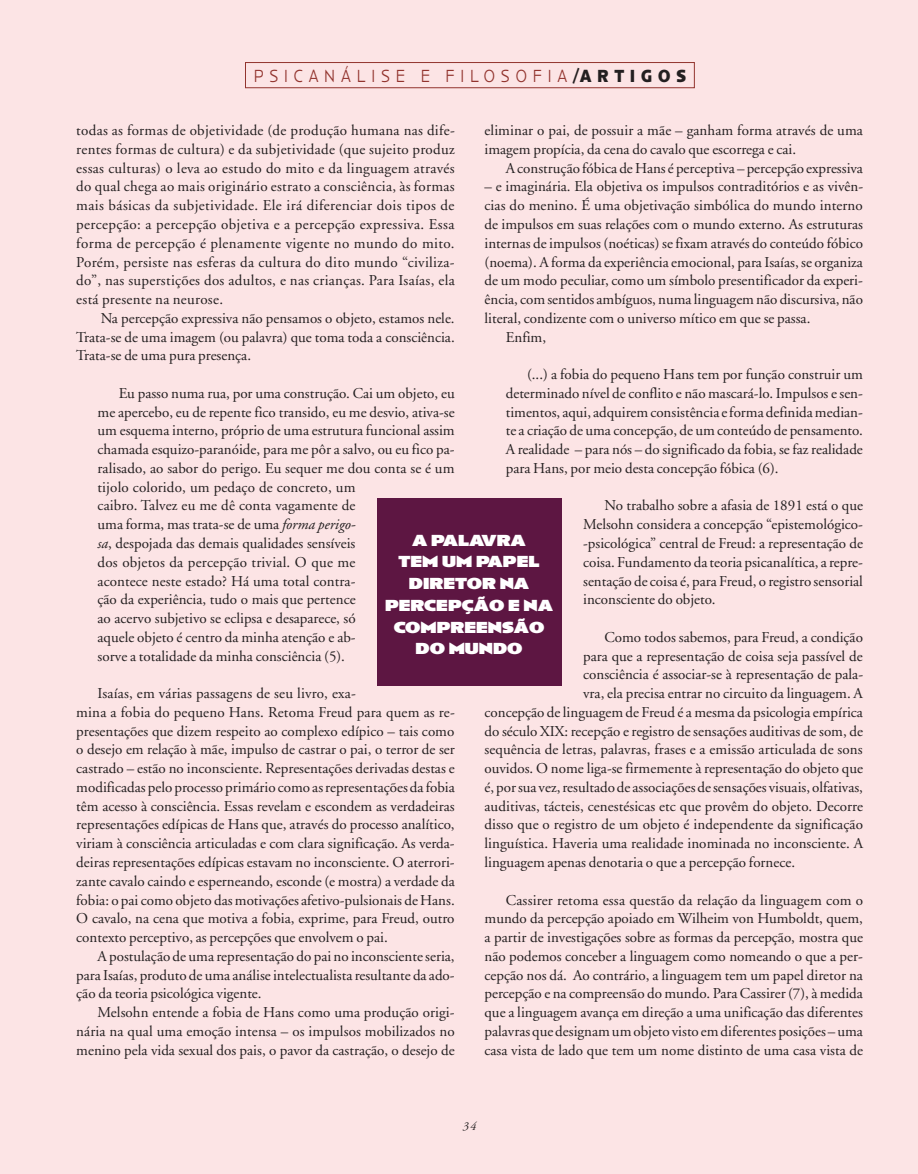
<style>
.page{position:relative;width:918px;height:1174px;background:#fff}
.page>*{position:absolute;margin:0;border:0;box-sizing:border-box;transform-origin:0 0}
.t1{font:300 18px "Anisette Petite";letter-spacing:.38em;color:#92342e;scale:.85 1}
.t2{font:900 16.5px/21.8px "Anisette Petite";color:#fff;text-align:center}
.t3{font:15px/18.8px "Adobe Garamond";color:#231f20;text-align:justify}
.t4{font:italic 12px "Adobe Garamond";color:#231f20}
.s1{font-weight:700;color:#231f20}
.s2{font-style:italic}
</style>
<div class="page">
<div style="left:0;top:0;width:918px;height:1173px;background:#fce4e5"></div>
<div style="left:245px;top:62px;width:450px;height:26px;border:1px solid #92342e"></div>
<div style="left:377px;top:498px;width:185px;height:188px;background:#5d1642"></div>
<p class="t1" style="left:254px;top:66px;width:510px">PSICANÁLISE E FILOSOFIA<span class="s1">/ARTIGOS</span></p>
<p class="t3" style="left:76px;top:121px;width:380px">todas as formas de objetividade (de produção humana nas dife&shy;rentes formas de cultura) e da subjetividade (que sujeito produz essas culturas) o leva ao estudo do mito e da linguagem através do qual chega ao mais originário estrato a consciência, às formas mais básicas da subjetividade. Ele irá diferenciar dois tipos de percepção: a percepção objetiva e a percepção expressiva. Essa forma de percepção é plenamente vigente no mundo do mito.<br>Porém, persiste nas esferas da cultura do dito mundo “civiliza&shy;do”, nas superstições dos adultos, e nas crianças. Para Isaías, ela está presente na neurose.</p>
<p class="t3" style="left:76px;top:309px;width:380px;text-indent:24px">Na percepção expressiva não pensamos o objeto, estamos nele.<br>Trata-se de uma imagem (ou palavra) que toma toda a consciência.<br>Trata-se de uma pura presença.</p>
<p class="t3" style="left:98px;top:384px;width:359px;text-align:left;text-indent:21px">Eu passo numa rua, por uma construção. Cai um objeto, eu me apercebo, eu de repente fico transido, eu me desvio, ativa-se um esquema interno, próprio de uma estrutura funcional assim chamada esquizo-paranóide, para me pôr a salvo, ou eu fico pa&shy;ralisado, ao sabor do perigo. Eu sequer me dou conta se é um tijolo colorido, um pedaço de concreto, um<br>caibro. Talvez eu me dê conta vagamente de<br>uma forma, mas trata-se de uma <span class="s2">forma perigo-<br>sa</span>, despojada das demais qualidades sensíveis<br>dos objetos da percepção trivial. O que me<br>acontece neste estado? Há uma total contra-<br>ção da experiência, tudo o mais que pertence<br>ao acervo subjetivo se eclipsa e desaparece, só<br>aquele objeto é centro da minha atenção e ab-<br>sorve a totalidade da minha consciência (5).</p>
<p class="t3" style="left:76px;top:684px;width:380px;text-align:left;text-indent:21px">Isaías, em várias passagens de seu livro, exa-<br>mina a fobia do pequeno Hans. Retoma Freud para quem as re&shy;presentações que dizem respeito ao complexo edípico – tais como o desejo em relação à mãe, impulso de castrar o pai, o terror de ser castrado – estão no inconsciente. Representações derivadas destas e modificadas pelo processo primário como as representações da fobia têm acesso à consciência. Essas revelam e escondem as verdadeiras representações edípicas de Hans que, através do processo analítico, viriam à consciência articuladas e com clara significação. As verda&shy;deiras representações edípicas estavam no inconsciente. O aterrori&shy;zante cavalo caindo e esperneando, esconde (e mostra) a verdade da fobia: o pai como objeto das motivações afetivo-pulsionais de Hans.<br>O cavalo, na cena que motiva a fobia, exprime, para Freud, outro contexto perceptivo, as percepções que envolvem o pai.</p>
<p class="t3" style="left:76px;top:946px;width:380px;text-indent:21px">A postulação de uma representação do pai no inconsciente seria, para Isaías, produto de uma análise intelectualista resultante da ado&shy;ção da teoria psicológica vigente.</p>
<p class="t3" style="left:76px;top:1003px;width:380px;text-indent:21px">Melsohn entende a fobia de Hans como uma produção origi&shy;nária na qual uma emoção intensa – os impulsos mobilizados no menino pela vida sexual dos pais, o pavor da castração, o desejo de</p>
<p class="t3" style="left:484px;top:121px;width:380px">eliminar o pai, de possuir a mãe – ganham forma através de uma imagem propícia, da cena do cavalo que escorrega e cai.</p>
<p class="t3" style="left:506px;top:159px;width:359px">A construção fóbica de Hans é perceptiva – percepção expressiva</p>
<p class="t3" style="left:484px;top:178px;width:380px">– e imaginária. Ela objetiva os impulsos contraditórios e as vivên-</p>
<p class="t3" style="left:484px;top:196px;width:380px">cias do menino. É uma objetivação simbólica do mundo interno</p>
<p class="t3" style="left:484px;top:215px;width:380px">de impulsos em suas relações com o mundo externo. As estruturas</p>
<p class="t3" style="left:484px;top:234px;width:380px">internas de impulsos (noéticas) se fixam através do conteúdo fóbico</p>
<p class="t3" style="left:484px;top:253px;width:380px">(noema). A forma da experiência emocional, para Isaías, se organiza</p>
<p class="t3" style="left:484px;top:271px;width:380px">de um modo peculiar, como um símbolo presentificador da experi-</p>
<p class="t3" style="left:484px;top:290px;width:380px">ência, com sentidos ambíguos, numa linguagem não discursiva, não</p>
<p class="t3" style="left:484px;top:309px;width:327px">literal, condizente com o universo mítico em que se passa.</p>
<p class="t3" style="left:506px;top:328px;width:42px">Enfim,</p>
<p class="t3" style="left:506px;top:365px;width:359px;text-indent:21px">(...) a fobia do pequeno Hans tem por função construir um determinado nível de conflito e não mascará-lo. Impulsos e sen&shy;timentos, aqui, adquirem consistência e forma definida median&shy;te a criação de uma concepção, de um conteúdo de pensamento.<br>A realidade – para nós – do significado da fobia, se faz realidade para Hans, por meio desta concepção fóbica (6).</p>
<p class="t3" style="left:583px;top:496px;width:281px;text-indent:21px">No trabalho sobre a afasia de 1891 está o que Melsohn considera a concepção “epistemológico--psicológica” central de Freud: a representação de coisa. Fundamento da teoria psicanalítica, a repre&shy;sentação de coisa é, para Freud, o registro sensorial inconsciente do objeto.</p>
<p class="t3" style="left:604px;top:628px;width:260px">Como todos sabemos, para Freud, a condição</p>
<p class="t3" style="left:583px;top:646px;width:281px">para que a representação de coisa seja passível de</p>
<p class="t3" style="left:583px;top:665px;width:281px">consciência é associar-se à representação de pala-</p>
<p class="t3" style="left:583px;top:684px;width:281px">vra, ela precisa entrar no circuito da linguagem. A</p>
<p class="t3" style="left:484px;top:703px;width:380px">concepção de linguagem de Freud é a mesma da psicologia empírica</p>
<p class="t3" style="left:484px;top:721px;width:380px">do século XIX: recepção e registro de sensações auditivas de som, de</p>
<p class="t3" style="left:484px;top:740px;width:380px">sequência de letras, palavras, frases e a emissão articulada de sons</p>
<p class="t3" style="left:484px;top:759px;width:380px">ouvidos. O nome liga-se firmemente à representação do objeto que</p>
<p class="t3" style="left:484px;top:778px;width:380px">é, por sua vez, resultado de associações de sensações visuais, olfativas,</p>
<p class="t3" style="left:484px;top:796px;width:380px">auditivas, tácteis, cenestésicas etc que provêm do objeto. Decorre</p>
<p class="t3" style="left:484px;top:815px;width:380px">disso que o registro de um objeto é independente da significação</p>
<p class="t3" style="left:484px;top:834px;width:380px">linguística. Haveria uma realidade inominada no inconsciente. A</p>
<p class="t3" style="left:484px;top:853px;width:312px">linguagem apenas denotaria o que a percepção fornece.</p>
<p class="t3" style="left:484px;top:890px;width:380px;text-indent:21px">Cassirer retoma essa questão da relação da linguagem com o mundo da percepção apoiado em Wilheim von Humboldt, quem, a partir de investigações sobre as formas da percepção, mostra que não podemos conceber a linguagem como nomeando o que a per&shy;cepção nos dá. Ao contrário, a linguagem tem um papel diretor na percepção e na compreensão do mundo. Para Cassirer (7), à medida que a linguagem avança em direção a uma unificação das diferentes palavras que designam um objeto visto em diferentes posições – uma casa vista de lado que tem um nome distinto de uma casa vista de</p>
<p class="t2" style="left:385px;top:528px;width:169px">A PALAVRA<br>TEM UM PAPEL<br>DIRETOR NA<br>PERCEPÇÃO E NA<br>COMPREENSÃO<br>DO MUNDO</p>
<p class="t4" style="left:463px;top:1119px;width:15px">34</p>
</div>
